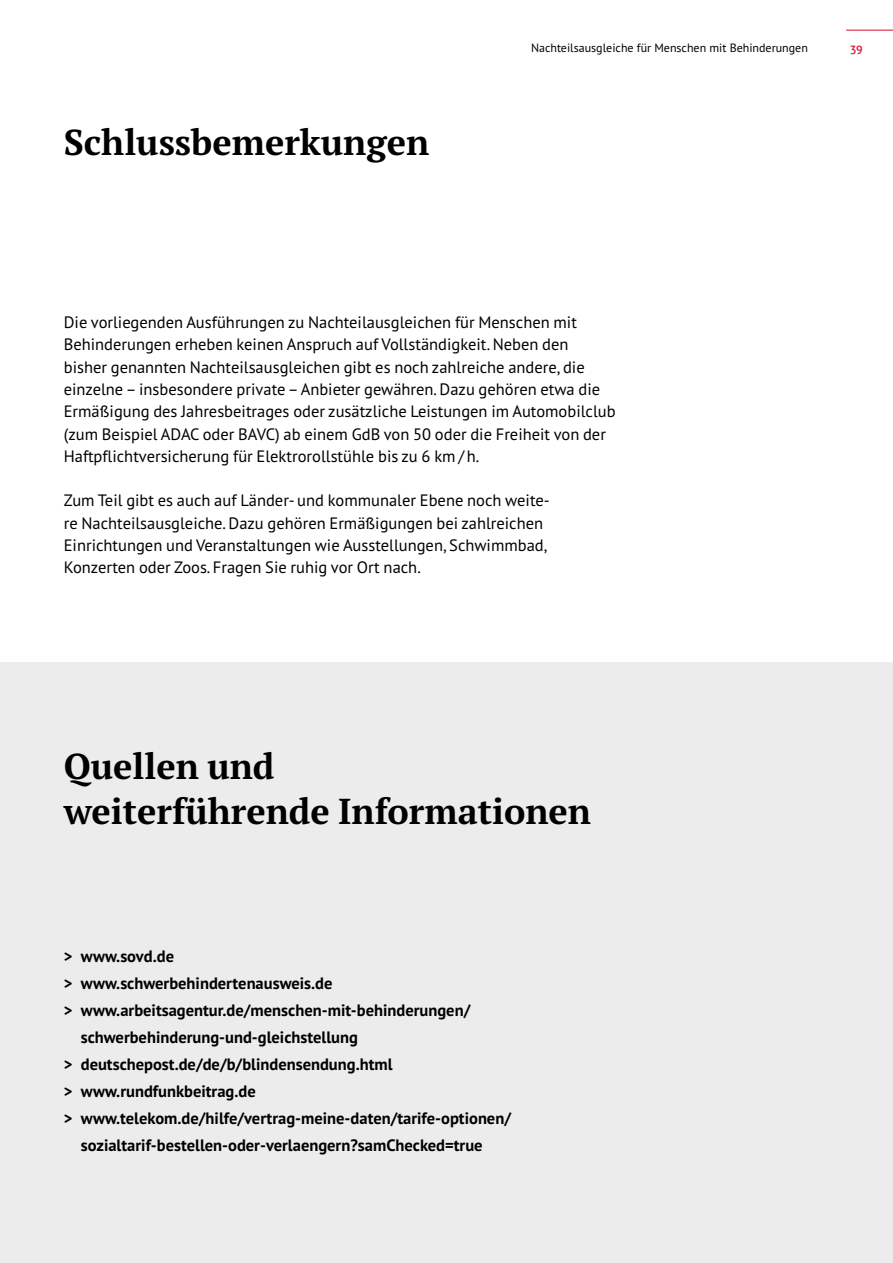
<style>
.page{position:relative;width:893px;height:1263px;background:#fff}
.page>*{position:absolute;margin:0;border:0;box-sizing:border-box;transform-origin:0 0}
.t1{font:700 36px/45px "PT Serif Pro";color:#000}
.t2{font:16.5px/22.4px "PT Sans Pro";color:#000}
.t3{font:700 16.5px/27px "PT Sans Pro";color:#000;text-align:justify}
.t4{font:12px "PT Sans Pro";color:#000}
.t5{font:600 12px "PT Sans Pro";color:#d40b2e}
</style>
<div class="page">
<div style="left:0;top:662px;width:893px;height:601px;background:#ececec"></div>
<hr style="left:846px;top:30px;width:47px;height:1px;background:#d40b2e">
<h1 class="t1" style="left:64px;top:119px;width:367px">Schlussbemerkungen</h1>
<p class="t4" style="left:531px;top:40px;width:278px">Nachteilsausgleiche für Menschen mit Behinderungen</p>
<p class="t5" style="left:850px;top:40px;width:14px">39</p>
<p class="t2" style="left:64px;top:311px;width:553px">Die vorliegenden Ausführungen zu Nachteilausgleichen für Menschen mit Behinderungen erheben keinen Anspruch auf Vollständigkeit. Neben den bisher genannten Nachteilsausgleichen gibt es noch zahlreiche andere, die einzelne – insbesondere private – Anbieter gewähren. Dazu gehören etwa die Ermäßigung des Jahresbeitrages oder zusätzliche Leistungen im Automobilclub (zum Beispiel ADAC oder BAVC) ab einem GdB von 50 oder die Freiheit von der Haftpflichtversicherung für Elektrorollstühle bis zu 6 km / h.</p>
<p class="t2" style="left:64px;top:489px;width:487px">Zum Teil gibt es auch auf Länder- und kommunaler Ebene noch weite&shy;re Nachteilsausgleiche. Dazu gehören Ermäßigungen bei zahlreichen Einrichtungen und Veranstaltungen wie Ausstellungen, Schwimmbad, Konzerten oder Zoos. Fragen Sie ruhig vor Ort nach.</p>
<h1 class="t1" style="left:64px;top:743px;width:529px">Quellen und<br>weiterführende Informationen</h1>
<p class="t3" style="left:64px;top:942px;width:10px">&gt; &gt; &gt;</p>
<p class="t3" style="left:64px;top:1050px;width:10px">&gt; &gt; &gt;</p>
<p class="t3" style="left:81px;top:942px;width:95px">www.sovd.de</p>
<p class="t3" style="left:81px;top:969px;width:253px">www.schwerbehindertenausweis.de</p>
<p class="t3" style="left:81px;top:996px;width:391px">www.arbeitsagentur.de/menschen-mit-behinderungen/ schwerbehinderung-und-gleichstellung</p>
<p class="t3" style="left:81px;top:1050px;width:313px">deutschepost.de/de/b/blindensendung.html</p>
<p class="t3" style="left:81px;top:1077px;width:176px">www.rundfunkbeitrag.de</p>
<p class="t3" style="left:81px;top:1104px;width:432px">www.telekom.de/hilfe/vertrag-meine-daten/tarife-optionen/ sozialtarif-bestellen-oder-verlaengern?samChecked=true</p>
</div>
